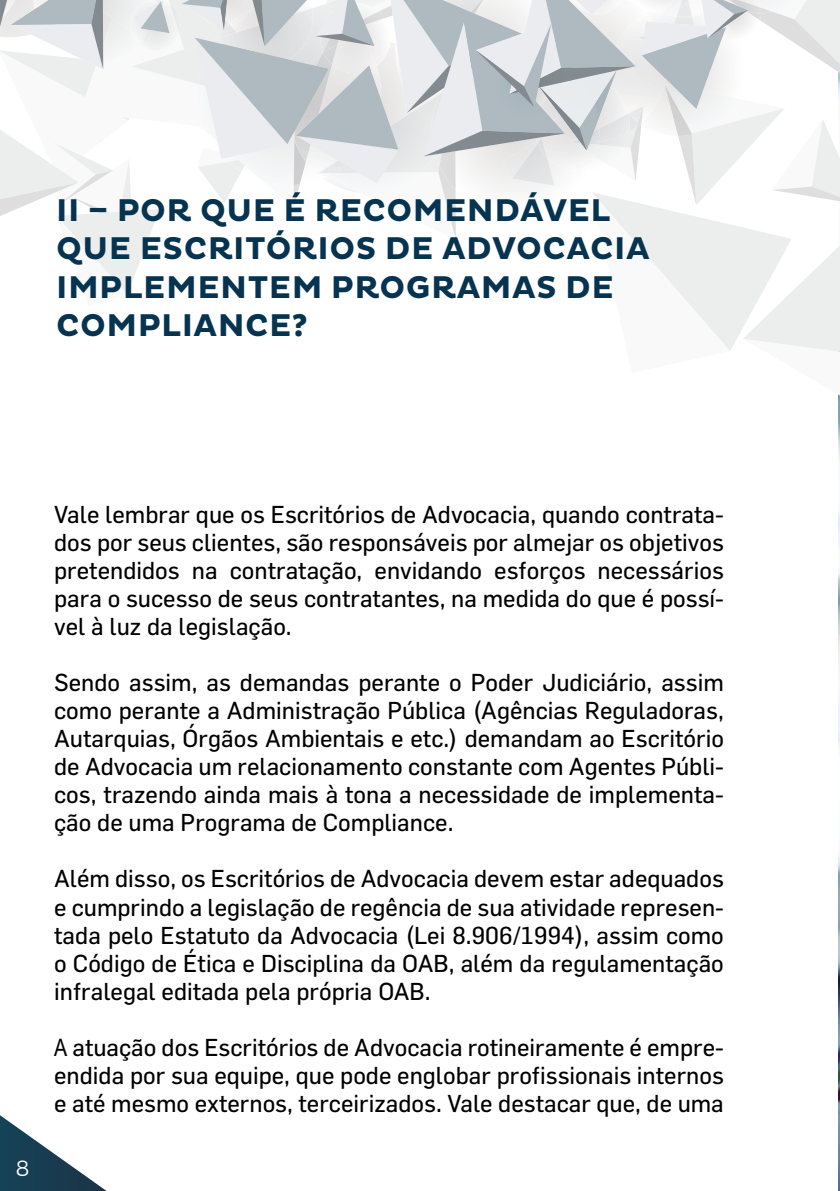
<style>
.page{position:relative;width:840px;height:1191px;background:#fff}
.page>*{position:absolute;margin:0;border:0;box-sizing:border-box;transform-origin:0 0}
.t1{font:700 32px "Pluto";letter-spacing:.015em;color:#063450}
.t2{font:24px/28px "Flama";color:#000;text-align:justify}
.t3{font:300 22px "Montserrat";color:#fff}
.s1{font-family:"Arial Narrow"}
</style>
<div class="page">
<svg style="left:0;top:1115px;width:107px;height:76px"></svg>
<img style="left:838px;top:395px;width:1px;height:796px">
<svg style="left:0;top:0;width:839px;height:395px"></svg>
<h1 class="t1" style="left:56px;top:192px;width:169px">II – POR QUE</h1>
<h1 class="t1" style="left:283px;top:192px;width:57px">É RECOMEN</h1>
<h1 class="t1" style="left:494px;top:192px;width:72px">DÁVEL</h1>
<h1 class="t1" style="left:56px;top:230px;width:25px">QUE</h1>
<h1 class="t1" style="left:140px;top:230px;width:65px">ESCRIT</h1>
<h1 class="t1" style="left:266px;top:230px;width:47px">ÓRIO</h1>
<h1 class="t1" style="left:355px;top:230px;width:160px">S DE ADVOCACIA</h1>
<h1 class="t1" style="left:56px;top:268px;width:92px">IMPLEMENTEM</h1>
<h1 class="t1" style="left:331px;top:268px;width:50px">PROGRAMA</h1>
<h1 class="t1" style="left:536px;top:268px;width:74px">S DE</h1>
<h1 class="t1" style="left:56px;top:307px;width:27px">COM</h1>
<h1 class="t1" style="left:138px;top:307px;width:46px">PLIANCE</h1>
<h1 class="t1" style="left:292px;top:307px;width:17px">?</h1>
<p class="t3" style="left:16px;top:1155px;width:15px">8</p>
<p class="t2" style="left:54px;top:500px;width:671px">Vale lembrar que os Escritórios de Advocacia, quando contrata&shy;dos por seus clientes, são responsáveis por almejar os objetivos pretendidos na contratação, envidando esforços necessários para o sucesso de seus contratantes, na medida do que é possí&shy;vel à luz da legislação.</p>
<p class="t2" style="left:54px;top:668px;width:671px">Sendo assim, as demandas perante o Poder Judiciário, assim como perante a Administração Pública (Agências Reguladoras, Autarquias, Órgãos Ambientais e etc.) demandam ao Escritório de Advocacia um relacionamento constante com Agentes Públi&shy;cos, trazendo ainda mais à tona a necessidade de implementa&shy;ção de uma Programa de Compliance.</p>
<p class="t2" style="left:54px;top:864px;width:671px">Além disso, os Escritórios de Advocacia devem estar adequados e cumprindo a legislação de regência de sua atividade represen&shy;tada pelo Estatuto da Advocacia (Lei 8.906/1994), assim como o Código de Ética e Disciplina da OAB, além da regulamentação infralegal editada pela própria OAB.</p>
<p class="t2" style="left:54px;top:1032px;width:670px"><span class="s1">A</span> atuação dos Escritórios de Advocacia rotineiramente é empre&shy;endida por sua equipe, que pode englobar profissionais internos e até mesmo externos, terceirizados. Vale destacar que, de uma</p>
</div>
